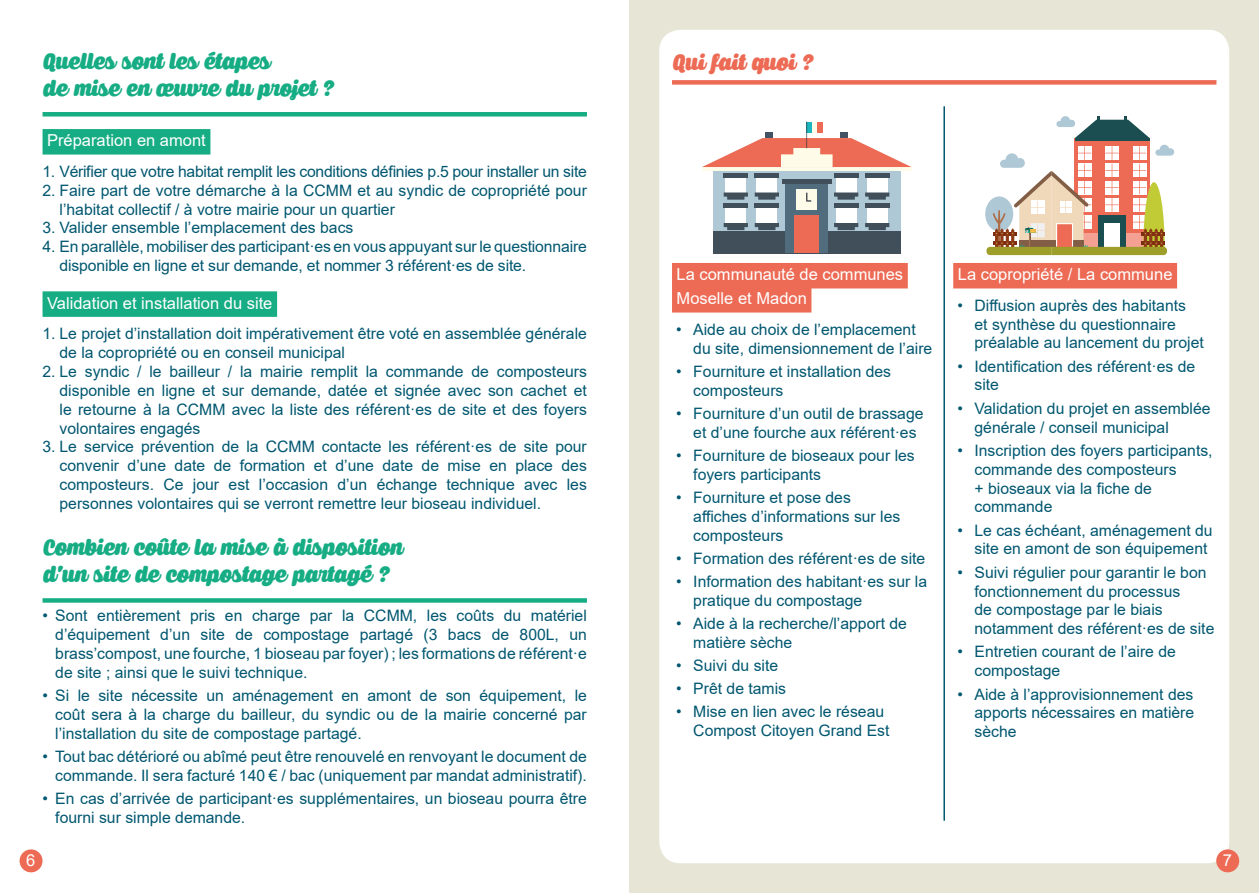
<style>
.page{position:relative;width:1259px;height:893px;background:#fff}
.page>*{position:absolute;margin:0;border:0;box-sizing:border-box;transform-origin:0 0}
.t1{font:22.5px/27px "Caprica Script Personal Use";color:#17ad84}
.t2{font:22.5px "Caprica Script Personal Use";color:#ed6a54}
.t3{font:16.5px/24px "Arial";color:#fff}
.t4{font:15.75px/18.9px "Arial";color:#005770}
.t5{font:15.75px "Arial";letter-spacing:-.02em;color:#005770}
</style>
<div class="page">
<div style="left:629px;top:0;width:630px;height:893px;background:#e7e6d6"></div>
<div style="left:659px;top:30px;width:570px;height:833px;background:#fff;border-radius:21px"></div>
<div style="left:43px;top:112px;width:544px;height:5px;background:#17ad84"></div>
<div style="left:43px;top:598px;width:544px;height:5px;background:#17ad84"></div>
<div style="left:43px;top:129px;width:167px;height:26px;background:#17ad84"></div>
<div style="left:43px;top:291px;width:234px;height:26px;background:#17ad84"></div>
<div style="left:672px;top:263px;width:236px;height:25px;background:#ed6a54"></div>
<div style="left:672px;top:287px;width:139px;height:26px;background:#ed6a54"></div>
<div style="left:953px;top:263px;width:224px;height:25px;background:#ed6a54"></div>
<div style="left:672px;top:80px;width:544px;height:5px;background:#ed6a54"></div>
<div style="left:1074px;top:139px;width:75px;height:94px;background:#ed6a54"></div>
<hr style="left:1074px;top:138px;width:75px;height:3px;background:#1a4e50">
<svg style="left:1056px;top:116px;width:93px;height:22px"></svg>
<svg style="left:986px;top:145px;width:188px;height:110px"></svg>
<div style="left:713px;top:231px;width:187px;height:22px;background:#414f5b"></div>
<div style="left:713px;top:171px;width:187px;height:60px;background:#afc8d6"></div>
<hr style="left:702px;top:167px;width:209px;height:4px;background:#fefce8">
<div style="left:785px;top:182px;width:43px;height:71px;background:#516c7d"></div>
<div style="left:782px;top:179px;width:49px;height:5px;background:#414f5b"></div>
<div style="left:796px;top:189px;width:21px;height:20px;background:#fefce8"></div>
<div style="left:794px;top:216px;width:25px;height:37px;background:#ed6a54"></div>
<svg style="left:806px;top:193px;width:5px;height:9px"></svg>
<svg style="left:702px;top:121px;width:209px;height:46px"></svg>
<div style="left:840px;top:133px;width:8px;height:5px;background:#445363"></div>
<div style="left:765px;top:133px;width:8px;height:5px;background:#445363"></div>
<div style="left:725px;top:175px;width:21px;height:21px;background:#fff"></div>
<div style="left:725px;top:204px;width:21px;height:23px;background:#fff"></div>
<div style="left:756px;top:175px;width:21px;height:21px;background:#fff"></div>
<div style="left:756px;top:204px;width:21px;height:23px;background:#fff"></div>
<hr style="left:723px;top:173px;width:25px;height:4px;background:#414f5b">
<svg style="left:723px;top:192px;width:25px;height:8px"></svg>
<hr style="left:755px;top:173px;width:24px;height:4px;background:#414f5b">
<svg style="left:755px;top:192px;width:24px;height:8px"></svg>
<div style="left:755px;top:203px;width:24px;height:5px;background:#414f5b"></div>
<svg style="left:755px;top:223px;width:24px;height:7px"></svg>
<div style="left:723px;top:203px;width:25px;height:5px;background:#414f5b"></div>
<svg style="left:723px;top:223px;width:25px;height:7px"></svg>
<div style="left:836px;top:175px;width:20px;height:21px;background:#fff"></div>
<div style="left:836px;top:204px;width:20px;height:23px;background:#fff"></div>
<div style="left:867px;top:175px;width:20px;height:21px;background:#fff"></div>
<div style="left:867px;top:204px;width:20px;height:23px;background:#fff"></div>
<hr style="left:834px;top:173px;width:24px;height:4px;background:#414f5b">
<svg style="left:834px;top:192px;width:24px;height:8px"></svg>
<hr style="left:865px;top:173px;width:24px;height:4px;background:#414f5b">
<svg style="left:865px;top:192px;width:24px;height:8px"></svg>
<div style="left:865px;top:203px;width:24px;height:5px;background:#414f5b"></div>
<svg style="left:865px;top:223px;width:24px;height:7px"></svg>
<div style="left:834px;top:203px;width:24px;height:5px;background:#414f5b"></div>
<svg style="left:834px;top:223px;width:24px;height:7px"></svg>
<hr style="left:943px;top:106px;width:2px;height:715px;background:#005770">
<div style="left:20px;top:849px;width:23px;height:23px;background:#ed6a54;border-radius:50%"></div>
<div style="left:1216px;top:849px;width:23px;height:23px;background:#ed6a54;border-radius:50%"></div>
<h1 class="t1" style="left:43px;top:49px;width:293px">Quelles sont les étapes<br>de mise en œuvre du projet ?</h1>
<p class="t3" style="left:47px;top:128px;width:160px">Préparation en amont</p>
<p class="t5" style="left:43px;top:160px;width:546px">1. Vérifier que votre habitat remplit les conditions définies p.5 pour installer un site</p>
<p class="t4" style="left:60px;top:181px;width:529px;text-indent:-17px">2. Faire part de votre démarche à la CCMM et au syndic de copropriété pour l’habitat collectif / à votre mairie pour un quartier</p>
<p class="t4" style="left:43px;top:218px;width:312px">3. Valider ensemble l’emplacement des bacs</p>
<p class="t4" style="left:60px;top:237px;width:529px;text-indent:-17px">4. En parallèle, mobiliser des participant·es en vous appuyant sur le questionnaire disponible en ligne et sur demande, et nommer 3 référent·es de site.</p>
<p class="t3" style="left:47px;top:291px;width:227px">Validation et installation du site</p>
<p class="t4" style="left:60px;top:324px;width:529px;text-indent:-17px">1. Le projet d’installation doit impérativement être voté en assemblée générale de la copropriété ou en conseil municipal</p>
<p class="t4" style="left:60px;top:362px;width:529px;text-align:justify;text-indent:-17px">2. Le syndic / le bailleur / la mairie remplit la commande de composteurs disponible en ligne et sur demande, datée et signée avec son cachet et le retourne à la CCMM avec la liste des référent·es de site et des foyers volontaires engagés</p>
<p class="t4" style="left:60px;top:437px;width:529px;text-align:justify;text-indent:-17px">3. Le service prévention de la CCMM contacte les référent·es de site pour convenir d’une date de formation et d’une date de mise en place des composteurs. Ce jour est l’occasion d’un échange technique avec les personnes volontaires qui se verront remettre leur bioseau individuel.</p>
<h1 class="t1" style="left:43px;top:535px;width:361px">Combien coûte la mise à disposition d’un site de compostage partagé ?</h1>
<p class="t4" style="left:55px;top:606px;width:533px;text-align:justify;text-indent:-13px">• Sont entièrement pris en charge par la CCMM, les coûts du matériel d’équipement d’un site de compostage partagé (3 bacs de 800L, un brass’compost, une fourche, 1 bioseau par foyer) ; les formations de référent·e de site ; ainsi que le suivi technique.</p>
<p class="t4" style="left:55px;top:686px;width:533px;text-align:justify;text-indent:-13px">• Si le site nécessite un aménagement en amont de son équipement, le coût sera à la charge du bailleur, du syndic ou de la mairie concerné par l’installation du site de compostage partagé.</p>
<p class="t4" style="left:43px;top:747px;width:546px;text-align:right">• Tout bac détérioré ou abîmé peut être renouvelé en renvoyant le document de commande. Il sera facturé 140 € / bac (uniquement par mandat administratif).</p>
<p class="t4" style="left:55px;top:789px;width:533px;text-indent:-13px">• En cas d’arrivée de participant·es supplémentaires, un bioseau pourra être fourni sur simple demande.</p>
<h1 class="t2" style="left:672px;top:48px;width:143px">Qui fait quoi ?</h1>
<p class="t3" style="left:676px;top:262px;width:228px">La communauté de communes<br>Moselle et Madon</p>
<p class="t4" style="left:693px;top:320px;width:240px;text-indent:-17px">• Aide au choix de l’emplacement du site, dimensionnement de l’aire</p>
<p class="t4" style="left:693px;top:362px;width:199px;text-indent:-17px">• Fourniture et installation des composteurs</p>
<p class="t4" style="left:693px;top:404px;width:232px;text-indent:-17px">• Fourniture d’un outil de brassage et d’une fourche aux référent·es</p>
<p class="t4" style="left:693px;top:446px;width:223px;text-indent:-17px">• Fourniture de bioseaux pour les foyers participants</p>
<p class="t4" style="left:693px;top:488px;width:209px;text-indent:-17px">• Fourniture et pose des affiches d’informations sur les composteurs</p>
<p class="t4" style="left:676px;top:549px;width:250px">• Formation des référent·es de site</p>
<p class="t4" style="left:693px;top:572px;width:235px;text-indent:-17px">• Information des habitant·es sur la pratique du compostage</p>
<p class="t4" style="left:693px;top:614px;width:215px;text-indent:-17px">• Aide à la recherche/l’apport de matière sèche</p>
<p class="t4" style="left:676px;top:656px;width:103px">• Suivi du site</p>
<p class="t4" style="left:676px;top:679px;width:111px">• Prêt de tamis</p>
<p class="t4" style="left:693px;top:702px;width:198px;text-indent:-17px">• Mise en lien avec le réseau<br>Compost Citoyen Grand Est</p>
<p class="t3" style="left:958px;top:262px;width:216px">La copropriété / La commune</p>
<p class="t4" style="left:974px;top:296px;width:231px;text-indent:-17px">• Diffusion auprès des habitants<br>et synthèse du questionnaire préalable au lancement du projet</p>
<p class="t4" style="left:974px;top:356px;width:222px;text-indent:-17px">• Identification des référent·es de site</p>
<p class="t4" style="left:974px;top:399px;width:238px;text-indent:-17px">• Validation du projet en assemblée générale / conseil municipal</p>
<p class="t4" style="left:974px;top:441px;width:240px;text-indent:-17px">• Inscription des foyers participants, commande des composteurs<br>+ bioseaux via la fiche de commande</p>
<p class="t4" style="left:974px;top:520px;width:240px;text-indent:-17px">• Le cas échéant, aménagement du site en amont de son équipement</p>
<p class="t4" style="left:974px;top:562px;width:241px;text-indent:-17px">• Suivi régulier pour garantir le bon fonctionnement du processus<br>de compostage par le biais notamment des référent·es de site</p>
<p class="t4" style="left:974px;top:642px;width:203px;text-indent:-17px">• Entretien courant de l’aire de compostage</p>
<p class="t4" style="left:974px;top:684px;width:221px;text-align:justify;text-indent:-17px">• Aide à l’approvisionnement des apports nécessaires en matière sèche</p>
<p class="t3" style="left:26px;top:848px;width:11px">6</p>
<p class="t3" style="left:1223px;top:848px;width:11px">7</p>
</div>
